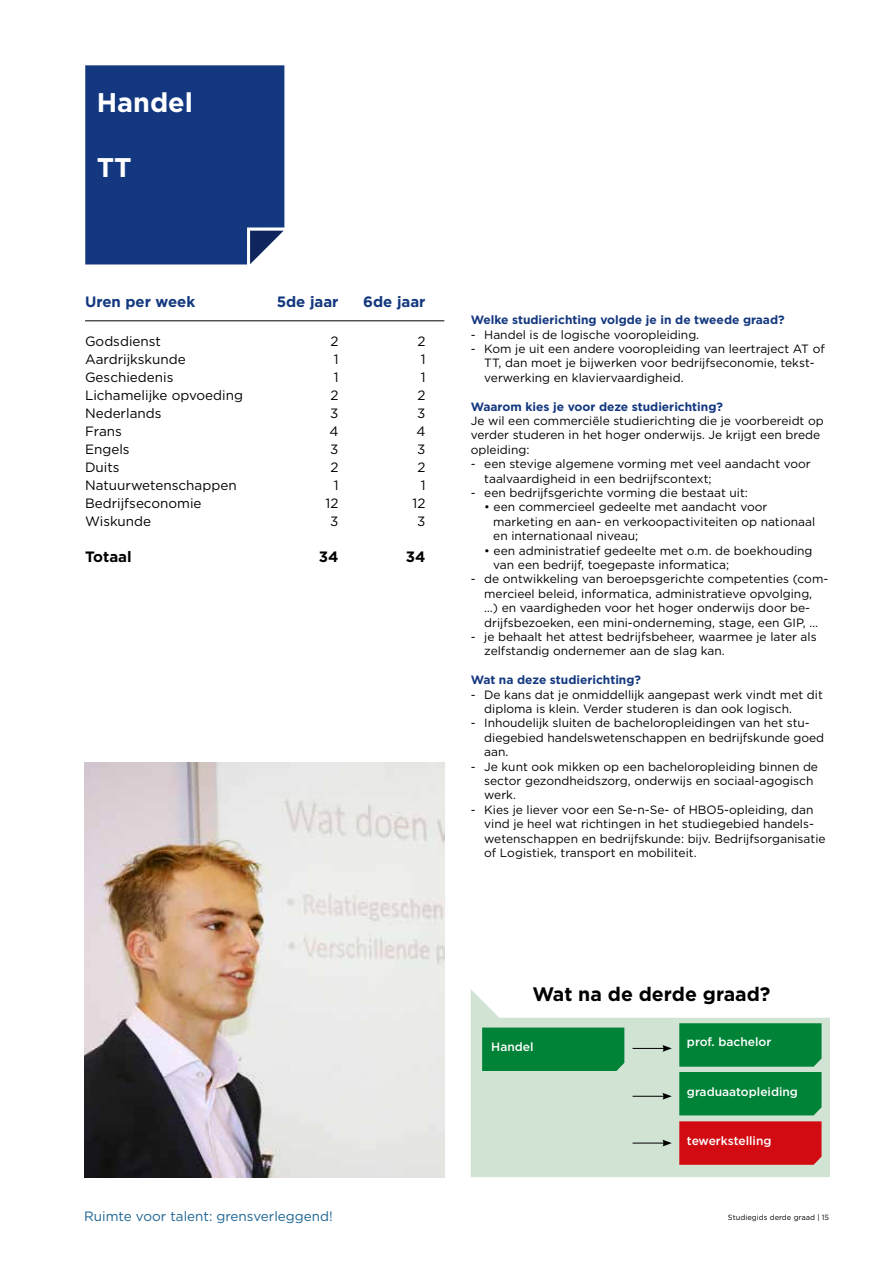
<style>
.page{position:relative;width:893px;height:1263px;background:#fff}
.page>*{position:absolute;margin:0;border:0;box-sizing:border-box;transform-origin:0 0}
.t1{font:700 27px "Gotham";color:#fff}
.t2{font:700 19.5px "Gotham";color:#000}
.t3{font:700 15px "Gotham";color:#14387f}
.t4{font:700 15px "Gotham";color:#000}
.t5{font:13.5px "Gotham";color:#000}
.t6{font:13.5px "Gotham";color:#1c6493}
.t7{font:12px/14.4px "Gotham";color:#000}
.t8{font:700 12px "Gotham";color:#14387f}
.t9{font:500 12px "Gotham";color:#fff}
.t10{font:7.5px "Gotham";color:#000}
</style>
<div class="page">
<hr style="left:85px;top:321px;width:359px;height:1px;background:#000">
<img style="left:84px;top:762px;width:361px;height:416px">
<div style="left:85px;top:65px;width:199px;height:199px;background:#14387f"></div>
<svg style="left:471px;top:990px;width:359px;height:187px;fill:#d1e3d3"></svg>
<hr style="left:633px;top:1048px;width:32px;height:1px;background:#000">
<svg style="left:662px;top:1045px;width:10px;height:7px"></svg>
<hr style="left:633px;top:1096px;width:32px;height:1px;background:#000">
<svg style="left:662px;top:1093px;width:10px;height:7px"></svg>
<hr style="left:633px;top:1143px;width:32px;height:1px;background:#000">
<svg style="left:662px;top:1140px;width:10px;height:6px"></svg>
<div style="left:679px;top:1121px;width:142px;height:44px;background:#d20a11"></div>
<svg style="left:679px;top:1023px;width:142px;height:92px;background:#0d8841"></svg>
<div style="left:482px;top:1027px;width:142px;height:44px;background:#008237"></div>
<h1 class="t1" style="left:97px;top:84px;width:98px">Handel</h1>
<h1 class="t1" style="left:97px;top:149px;width:36px">TT</h1>
<p class="t3" style="left:85px;top:292px;width:112px">Uren per week</p>
<p class="t3" style="left:277px;top:292px;width:63px">5de jaar</p>
<p class="t3" style="left:363px;top:292px;width:64px">6de jaar</p>
<p class="t5" style="left:85px;top:333px;width:77px">Godsdienst</p>
<p class="t5" style="left:330px;top:333px;width:10px">2</p>
<p class="t5" style="left:417px;top:333px;width:10px">2</p>
<p class="t5" style="left:85px;top:351px;width:102px">Aardrijkskunde</p>
<p class="t5" style="left:334px;top:351px;width:6px">1</p>
<p class="t5" style="left:421px;top:351px;width:6px">1</p>
<p class="t5" style="left:85px;top:369px;width:90px">Geschiedenis</p>
<p class="t5" style="left:334px;top:369px;width:6px">1</p>
<p class="t5" style="left:421px;top:369px;width:6px">1</p>
<p class="t5" style="left:85px;top:387px;width:159px">Lichamelijke opvoeding</p>
<p class="t5" style="left:330px;top:387px;width:10px">2</p>
<p class="t5" style="left:417px;top:387px;width:10px">2</p>
<p class="t5" style="left:85px;top:405px;width:78px">Nederlands</p>
<p class="t5" style="left:330px;top:405px;width:10px">3</p>
<p class="t5" style="left:417px;top:405px;width:10px">3</p>
<p class="t5" style="left:85px;top:423px;width:38px">Frans</p>
<p class="t5" style="left:329px;top:423px;width:11px">4</p>
<p class="t5" style="left:416px;top:423px;width:11px">4</p>
<p class="t5" style="left:85px;top:441px;width:46px">Engels</p>
<p class="t5" style="left:330px;top:441px;width:10px">3</p>
<p class="t5" style="left:417px;top:441px;width:10px">3</p>
<p class="t5" style="left:85px;top:459px;width:36px">Duits</p>
<p class="t5" style="left:330px;top:459px;width:10px">2</p>
<p class="t5" style="left:417px;top:459px;width:10px">2</p>
<p class="t5" style="left:85px;top:477px;width:153px">Natuurwetenschappen</p>
<p class="t5" style="left:334px;top:477px;width:6px">1</p>
<p class="t5" style="left:421px;top:477px;width:6px">1</p>
<p class="t5" style="left:85px;top:495px;width:118px">Bedrijfseconomie</p>
<p class="t5" style="left:326px;top:495px;width:14px">12</p>
<p class="t5" style="left:413px;top:495px;width:14px">12</p>
<p class="t5" style="left:85px;top:513px;width:68px">Wiskunde</p>
<p class="t5" style="left:330px;top:513px;width:10px">3</p>
<p class="t5" style="left:417px;top:513px;width:10px">3</p>
<p class="t4" style="left:85px;top:547px;width:48px">Totaal</p>
<p class="t4" style="left:319px;top:547px;width:21px">34</p>
<p class="t4" style="left:406px;top:547px;width:21px">34</p>
<p class="t8" style="left:471px;top:312px;width:315px">Welke studierichting volgde je in de tweede graad?</p>
<p class="t7" style="left:471px;top:327px;width:230px">- Handel is de logische vooropleiding.</p>
<p class="t7" style="left:484px;top:341px;width:342px;text-indent:-14px">- Kom je uit een andere vooropleiding van leertraject AT of<br>TT, dan moet je bijwerken voor bedrijfseconomie, tekst&shy;verwerking en klaviervaardigheid.</p>
<p class="t8" style="left:471px;top:398px;width:254px">Waarom kies je voor deze studierichting?</p>
<p class="t7" style="left:471px;top:413px;width:355px">Je wil een commerciële studierichting die je voorbereidt op verder studeren in het hoger onderwijs. Je krijgt een brede opleiding:</p>
<p class="t7" style="left:484px;top:456px;width:328px;text-indent:-14px">- een stevige algemene vorming met veel aandacht voor taalvaardigheid in een bedrijfscontext;</p>
<p class="t7" style="left:471px;top:485px;width:279px">- een bedrijfsgerichte vorming die bestaat uit:</p>
<p class="t7" style="left:493px;top:500px;width:323px;text-indent:-9px">• een commercieel gedeelte met aandacht voor marketing en aan- en verkoopactiviteiten op nationaal en internationaal niveau;</p>
<p class="t7" style="left:493px;top:543px;width:321px;text-indent:-9px">• een administratief gedeelte met o.m. de boekhouding van een bedrijf, toegepaste informatica;</p>
<p class="t7" style="left:471px;top:572px;width:359px;text-align:center">- de ontwikkeling van beroepsgerichte competenties (com&shy;mercieel beleid, informatica, administratieve opvolging,<br>…) en vaardigheden voor het hoger onderwijs door be&shy;drijfsbezoeken, een mini-onderneming, stage, een GIP, …</p>
<p class="t7" style="left:484px;top:629px;width:334px;text-indent:-14px">- je behaalt het attest bedrijfsbeheer, waarmee je later als zelfstandig ondernemer aan de slag kan.</p>
<p class="t8" style="left:471px;top:672px;width:172px">Wat na deze studierichting?</p>
<p class="t7" style="left:484px;top:687px;width:340px;text-indent:-14px">- De kans dat je onmiddellijk aangepast werk vindt met dit diploma is klein. Verder studeren is dan ook logisch.</p>
<p class="t7" style="left:484px;top:716px;width:341px;text-indent:-14px">- Inhoudelijk sluiten de bacheloropleidingen van het stu&shy;diegebied handelswetenschappen en bedrijfskunde goed aan.</p>
<p class="t7" style="left:484px;top:759px;width:335px;text-indent:-14px">- Je kunt ook mikken op een bacheloropleiding binnen de sector gezondheidszorg, onderwijs en sociaal-agogisch werk.</p>
<p class="t7" style="left:484px;top:802px;width:343px;text-indent:-14px">- Kies je liever voor een Se-n-Se- of HBO5-opleiding, dan vind je heel wat richtingen in het studiegebied handels&shy;wetenschappen en bedrijfskunde: bijv. Bedrijfsorganisatie of Logistiek, transport en mobiliteit.</p>
<h2 class="t2" style="left:532px;top:981px;width:240px">Wat na de derde graad?</h2>
<p class="t9" style="left:491px;top:1039px;width:44px">Handel</p>
<p class="t9" style="left:687px;top:1034px;width:86px">prof. bachelor</p>
<p class="t9" style="left:687px;top:1083px;width:113px">graduaatopleiding</p>
<p class="t9" style="left:687px;top:1133px;width:86px">tewerkstelling</p>
<p class="t6" style="left:84px;top:1207px;width:250px">Ruimte voor talent: grensverleggend!</p>
<p class="t10" style="left:728px;top:1212px;width:103px">Studiegids derde graad | 15</p>
</div>
